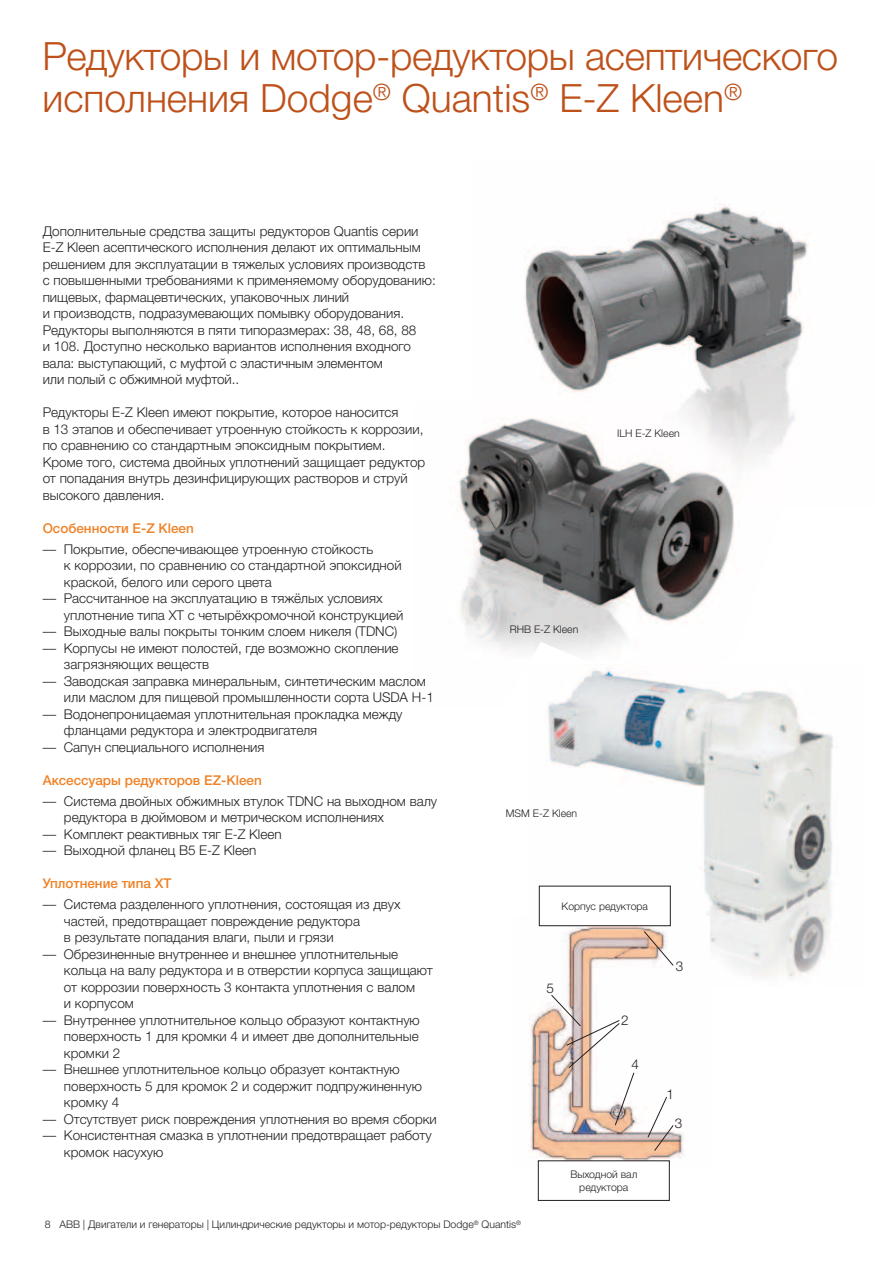
<style>
.page{position:relative;width:893px;height:1263px;background:#fff}
.page>*{position:absolute;margin:0;border:0;box-sizing:border-box;transform-origin:0 0}
.t1{font:300 39px/42px "Helvetica Neue LTW1 G";letter-spacing:-.01em;color:#be5019}
.t2{font:300 13.5px/16.5px "Helvetica Neue LTW1 G";color:#231f20}
.t3{font:500 13.5px "Helvetica Neue LTW1 G";color:#ef8227}
.t4{font:300 10.5px/13.5px "Helvetica Neue LTW1 G";color:#231f20;text-align:center}
</style>
<div class="page">
<img style="left:538px;top:707px;width:299px;height:270px">
<img style="left:458px;top:439px;width:338px;height:268px">
<img style="left:472px;top:204px;width:337px;height:303px">
<img style="left:529px;top:916px;width:180px;height:254px">
<div style="left:538px;top:1161px;width:131px;height:39px;background:#fff"></div>
<div style="left:538px;top:1160px;width:132px;height:41px;border:1px solid #231f20"></div>
<div style="left:539px;top:886px;width:131px;height:40px;background:#fff"></div>
<div style="left:539px;top:886px;width:132px;height:40px;border:1px solid #231f20"></div>
<svg style="left:643px;top:931px;width:31px;height:35px"></svg>
<svg style="left:551px;top:994px;width:84px;height:132px"></svg>
<svg style="left:647px;top:1096px;width:27px;height:55px"></svg>
<h1 class="t1" style="left:42px;top:35px;width:797px">Редукторы и мотор-редукторы асептического исполнения Dodge<sup>®</sup> Quantis<sup>®</sup> E-Z Kleen<sup>®</sup></h1>
<p class="t2" style="left:43px;top:223px;width:395px">Дополнительные средства защиты редукторов Quantis серии E-Z Kleen асептического исполнения делают их оптимальным решением для эксплуатации в тяжелых условиях производств<br>с повышенными требованиями к применяемому оборудованию: пищевых, фармацевтических, упаковочных линий<br>и производств, подразумевающих помывку оборудования.<br>Редукторы выполняются в пяти типоразмерах: 38, 48, 68, 88<br>и 108. Доступно несколько вариантов исполнения входного вала: выступающий, с муфтой с эластичным элементом<br>или полый с обжимной муфтой..</p>
<p class="t2" style="left:43px;top:404px;width:384px">Редукторы E-Z Kleen имеют покрытие, которое наносится<br>в 13 этапов и обеспечивает утроенную стойкость к коррозии, по сравнению со стандартным эпоксидным покрытием.<br>Кроме того, система двойных уплотнений защищает редуктор от попадания внутрь дезинфицирующих растворов и струй высокого давления.</p>
<p class="t3" style="left:43px;top:520px;width:153px">Особенности E-Z Kleen</p>
<p class="t2" style="left:43px;top:541px;width:332px">–– Покрытие, обеспечивающее утроенную стойкость</p>
<p class="t2" style="left:64px;top:557px;width:339px">к коррозии, по сравнению со стандартной эпоксидной</p>
<p class="t2" style="left:64px;top:574px;width:209px">краской, белого или серого цвета</p>
<p class="t2" style="left:43px;top:590px;width:341px">–– Рассчитанное на эксплуатацию в тяжёлых условиях</p>
<p class="t2" style="left:64px;top:607px;width:341px">уплотнение типа XT с четырёхкромочной конструкцией</p>
<p class="t2" style="left:43px;top:623px;width:356px">–– Выходные валы покрыты тонким слоем никеля (TDNC)</p>
<p class="t2" style="left:43px;top:640px;width:357px">–– Корпусы не имеют полостей, где возможно скопление</p>
<p class="t2" style="left:64px;top:656px;width:147px">загрязняющих веществ</p>
<p class="t2" style="left:43px;top:673px;width:385px">–– Заводская заправка минеральным, синтетическим маслом</p>
<p class="t2" style="left:64px;top:689px;width:371px">или маслом для пищевой промышленности сорта USDA H-1</p>
<p class="t2" style="left:43px;top:706px;width:361px">–– Водонепроницаемая уплотнительная прокладка между</p>
<p class="t2" style="left:64px;top:722px;width:255px">фланцами редуктора и электродвигателя</p>
<p class="t2" style="left:43px;top:739px;width:223px">–– Сапун специального исполнения</p>
<p class="t3" style="left:43px;top:772px;width:221px">Аксессуары редукторов EZ-Kleen</p>
<p class="t2" style="left:43px;top:793px;width:396px">–– Система двойных обжимных втулок TDNC на выходном валу</p>
<p class="t2" style="left:64px;top:809px;width:322px">редуктора в дюймовом и метрическом исполнениях</p>
<p class="t2" style="left:43px;top:826px;width:240px">–– Комплект реактивных тяг E-Z Kleen</p>
<p class="t2" style="left:43px;top:842px;width:215px">–– Выходной фланец B5 E-Z Kleen</p>
<p class="t3" style="left:43px;top:875px;width:130px">Уплотнение типа XT</p>
<p class="t2" style="left:43px;top:896px;width:359px">–– Система разделенного уплотнения, состоящая из двух</p>
<p class="t2" style="left:64px;top:913px;width:298px">частей, предотвращает повреждение редуктора</p>
<p class="t2" style="left:64px;top:929px;width:271px">в результате попадания влаги, пыли и грязи</p>
<p class="t2" style="left:43px;top:946px;width:357px">–– Обрезиненные внутреннее и внешнее уплотнительные</p>
<p class="t2" style="left:64px;top:962px;width:370px">кольца на валу редуктора и в отверстии корпуса защищают</p>
<p class="t2" style="left:64px;top:979px;width:353px">от коррозии поверхность 3 контакта уплотнения с валом</p>
<p class="t2" style="left:64px;top:995px;width:71px">и корпусом</p>
<p class="t2" style="left:43px;top:1012px;width:379px">–– Внутреннее уплотнительное кольцо образуют контактную</p>
<p class="t2" style="left:64px;top:1028px;width:356px">поверхность 1 для кромки 4 и имеет две дополнительные</p>
<p class="t2" style="left:64px;top:1045px;width:58px">кромки 2</p>
<p class="t2" style="left:43px;top:1061px;width:359px">–– Внешнее уплотнительное кольцо образует контактную</p>
<p class="t2" style="left:64px;top:1078px;width:359px">поверхность 5 для кромок 2 и содержит подпружиненную</p>
<p class="t2" style="left:64px;top:1094px;width:57px">кромку 4</p>
<p class="t2" style="left:43px;top:1111px;width:396px">–– Отсутствует риск повреждения уплотнения во время сборки</p>
<p class="t2" style="left:43px;top:1127px;width:391px">–– Консистентная смазка в уплотнении предотвращает работу</p>
<p class="t2" style="left:64px;top:1143px;width:101px">кромок насухую</p>
<p class="t4" style="left:617px;top:426px;width:64px">ILH E-Z Kleen</p>
<p class="t4" style="left:510px;top:622px;width:70px">RHB E-Z Kleen</p>
<p class="t4" style="left:506px;top:807px;width:73px">MSM E-Z Kleen</p>
<p class="t4" style="left:562px;top:899px;width:88px">Корпус редуктора</p>
<p class="t2" style="left:546px;top:979px;width:9px">5</p>
<p class="t2" style="left:621px;top:1011px;width:9px">2</p>
<p class="t2" style="left:631px;top:1056px;width:9px">4</p>
<p class="t4" style="left:570px;top:1167px;width:68px">Выходной вал редуктора</p>
<p class="t2" style="left:676px;top:958px;width:9px">3</p>
<p class="t2" style="left:666px;top:1085px;width:9px">1</p>
<p class="t2" style="left:675px;top:1115px;width:9px">3</p>
<p class="t4" style="left:45px;top:1217px;width:478px">8 ABB | Двигатели и генераторы | Цилиндрические редукторы и мотор-редукторы Dodge<sup>®</sup> Quantis<sup>®</sup></p>
</div>
